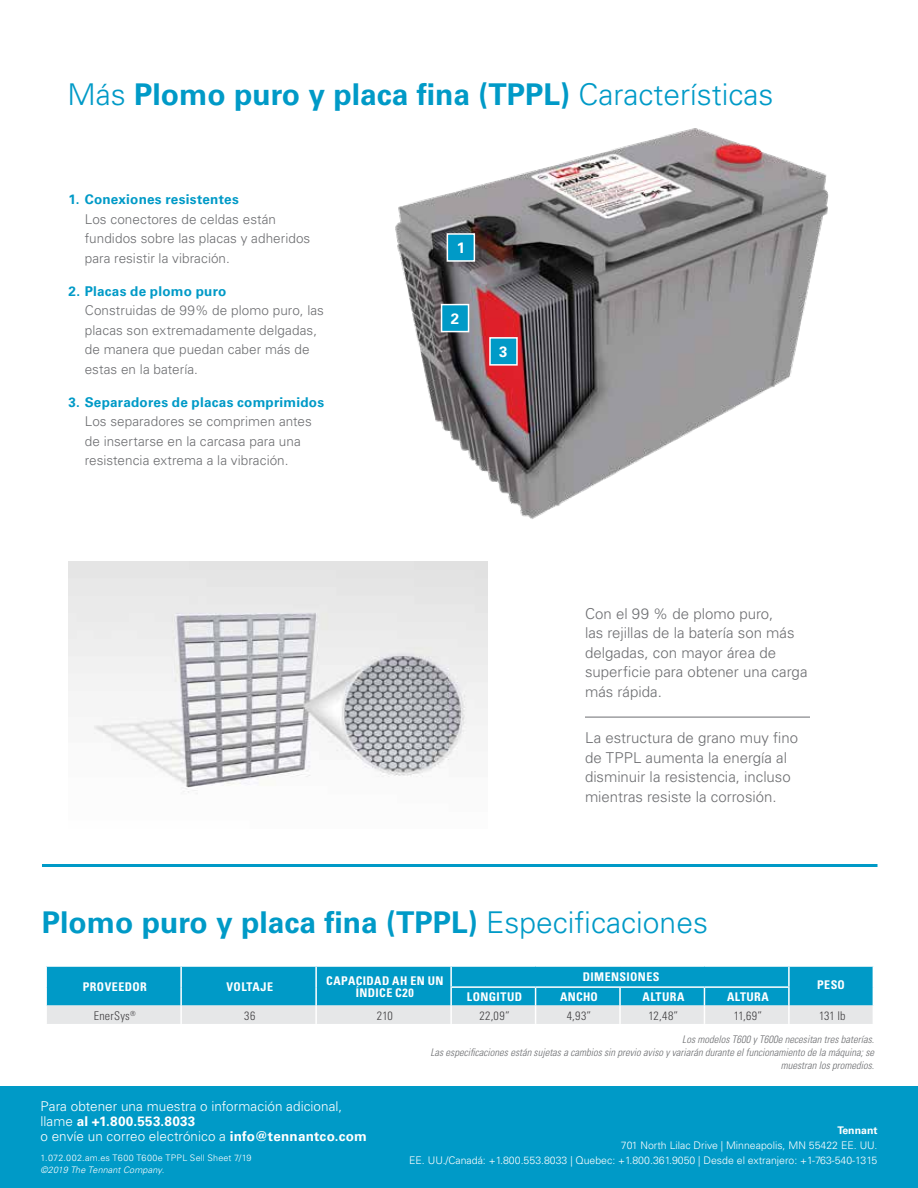
<style>
.page{position:relative;width:918px;height:1188px;background:#fff}
.page>*{position:absolute;margin:0;border:0;box-sizing:border-box;transform-origin:0 0}
.t1{font:700 30px "Univers LT Std";color:#009ac7}
.t2{font:300 15px/19.5px "Univers LT Std";color:#6d6e71}
.t3{font:700 15px "Univers LT Std";color:#fff}
.t4{font:300 13.5px/19.5px "Univers LT Std";letter-spacing:.005em;color:#6d6e71}
.t5{font:300 13.5px/15px "Univers LT Std";letter-spacing:.005em;color:#fff}
.t6{font:700 13.5px "Univers LT Std";letter-spacing:.015em;color:#009ac7}
.t7{font:700 condensed 12px/12px "Univers LT Std";letter-spacing:.035em;color:#fff;text-align:center}
.t8{font:300 condensed 12px "Univers LT Std";letter-spacing:.02em;color:#414042}
.t9{font:italic 300 condensed 10.5px/12.6px "Univers LT Std";color:#6d6e71;text-align:right}
.t10{font:300 10.5px "Univers LT Std";color:#fff}
.t11{font:700 10.5px "Univers LT Std";color:#fff}
.t12{font:300 9px "Univers LT Std";letter-spacing:.025em;color:#fff}
.t13{font:italic 300 9px "Univers LT Std";letter-spacing:.015em;color:#fff}
.s1{font-weight:300}
.s2{font-weight:700}
</style>
<div class="page">
<img style="left:395px;top:128px;width:434px;height:391px">
<div style="left:0;top:1086px;width:918px;height:102px;background:#009ac7"></div>
<hr style="left:42px;top:864px;width:836px;height:3px;background:#009ac7">
<svg style="left:46px;top:966px;width:828px;height:58px;background:#51b5d3"></svg>
<hr style="left:450px;top:986px;width:86px;height:2px;background:#fff">
<hr style="left:536px;top:986px;width:84px;height:2px;background:#fff">
<hr style="left:620px;top:986px;width:84px;height:2px;background:#fff">
<hr style="left:704px;top:986px;width:86px;height:2px;background:#fff">
<div style="left:442px;top:305px;width:27px;height:27px;background:#009ac7"></div>
<div style="left:441px;top:304px;width:28px;height:28px;border:2px solid #fff"></div>
<div style="left:490px;top:338px;width:27px;height:27px;background:#009ac7"></div>
<div style="left:489px;top:337px;width:29px;height:29px;border:2px solid #fff"></div>
<div style="left:447px;top:234px;width:27px;height:27px;background:#009ac7"></div>
<div style="left:447px;top:233px;width:28px;height:29px;border:2px solid #fff"></div>
<img style="left:69px;top:561px;width:418px;height:233px">
<hr style="left:585px;top:717px;width:225px;height:1px;background:#6d6e71">
<h1 class="t1" style="left:68px;top:77px;width:707px"><span class="s1">Más</span> Plomo puro y placa fina (TPPL) <span class="s1">Características</span></h1>
<p class="t6" style="left:69px;top:191px;width:172px">1. Conexiones resistentes</p>
<p class="t4" style="left:85px;top:209px;width:227px">Los conectores de celdas están fundidos sobre las placas y adheridos para resistir la vibración.</p>
<p class="t6" style="left:69px;top:283px;width:159px">2. Placas de plomo puro</p>
<p class="t4" style="left:85px;top:301px;width:241px">Construidas de 99% de plomo puro, las placas son extremadamente delgadas, de manera que puedan caber más de estas en la batería.</p>
<p class="t6" style="left:69px;top:394px;width:257px">3. Separadores de placas comprimidos</p>
<p class="t4" style="left:85px;top:412px;width:229px">Los separadores se comprimen antes de insertarse en la carcasa para una resistencia extrema a la vibración.</p>
<p class="t3" style="left:457px;top:239px;width:10px">1</p>
<p class="t3" style="left:451px;top:309px;width:10px">2</p>
<p class="t3" style="left:499px;top:343px;width:10px">3</p>
<p class="t2" style="left:585px;top:604px;width:224px">Con el 99 % de plomo puro,<br>las rejillas de la batería son más delgadas, con mayor área de superficie para obtener una carga más rápida.</p>
<p class="t2" style="left:585px;top:728px;width:215px">La estructura de grano muy fino de TPPL aumenta la energía al disminuir la resistencia, incluso mientras resiste la corrosión.</p>
<h1 class="t1" style="left:42px;top:905px;width:668px">Plomo puro y placa fina (TPPL) <span class="s1">Especificaciones</span></h1>
<p class="t7" style="left:83px;top:980px;width:66px">PROVEEDOR</p>
<p class="t7" style="left:227px;top:980px;width:48px">VOLTAJE</p>
<p class="t7" style="left:326px;top:974px;width:119px">CAPACIDAD AH EN UN<br>ÍNDICE C20</p>
<p class="t7" style="left:583px;top:971px;width:78px">DIMENSIONES</p>
<p class="t7" style="left:467px;top:991px;width:57px">LONGITUD</p>
<p class="t7" style="left:560px;top:991px;width:39px">ANCHO</p>
<p class="t7" style="left:643px;top:991px;width:43px">ALTURA</p>
<p class="t7" style="left:727px;top:991px;width:43px">ALTURA</p>
<p class="t7" style="left:817px;top:979px;width:29px">PESO</p>
<p class="t8" style="left:94px;top:1008px;width:44px">EnerSys<sup>®</sup></p>
<p class="t8" style="left:244px;top:1008px;width:13px">36</p>
<p class="t8" style="left:377px;top:1008px;width:17px">210</p>
<p class="t8" style="left:479px;top:1008px;width:32px">22,09”</p>
<p class="t8" style="left:567px;top:1008px;width:26px">4,93”</p>
<p class="t8" style="left:649px;top:1008px;width:31px">12,48”</p>
<p class="t8" style="left:734px;top:1008px;width:30px">11,69”</p>
<p class="t8" style="left:819px;top:1008px;width:28px">131 lb</p>
<p class="t9" style="left:430px;top:1033px;width:445px">Los modelos T600 y T600e necesitan tres baterías.<br>Las especificaciones están sujetas a cambios sin previo aviso y variarán durante el funcionamiento de la máquina; se muestran los promedios.</p>
<p class="t5" style="left:40px;top:1099px;width:328px">Para obtener una muestra o información adicional, llame <span class="s2">al +1.800.553.8033<br></span>o envíe un correo electrónico a <span class="s2">info@tennantco.com</span></p>
<p class="t11" style="left:838px;top:1124px;width:41px">Tennant</p>
<p class="t10" style="left:621px;top:1139px;width:258px">701 North Lilac Drive | Minneapolis, MN 55422 EE. UU.</p>
<p class="t12" style="left:40px;top:1153px;width:213px">1.072.002.am.es T600 T600e TPPL Sell Sheet 7/19</p>
<p class="t10" style="left:409px;top:1154px;width:470px">EE. UU./Canadá: +1.800.553.8033 | Quebec: +1.800.361.9050 | Desde el extranjero: +1-763-540-1315</p>
<p class="t13" style="left:40px;top:1165px;width:125px">©2019 The Tennant Company.</p>
</div>
